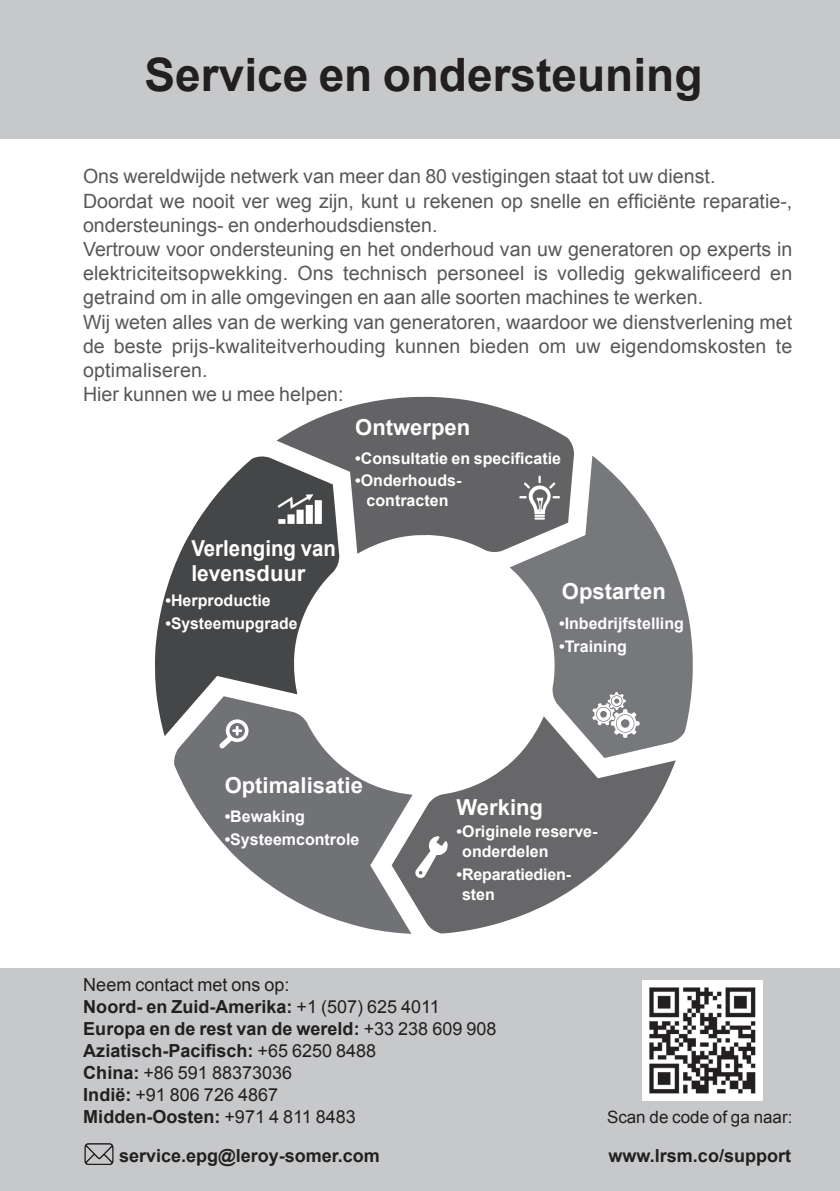
<style>
.page{position:relative;width:840px;height:1191px;background:#fff}
.page>*{position:absolute;margin:0;border:0;box-sizing:border-box;transform-origin:0 0}
.t1{font:700 46px "Arial";color:#231f20}
.t2{font:700 22px "Arial";color:#fff}
.t3{font:700 22px/25px "Arial";color:#fff;scale:.93 1}
.t4{font:19.6px/24.2px "Arial";color:#57585a}
.t5{font:18px/22px "Arial";color:#231f20}
.t6{font:700 18px "Arial";color:#231f20}
.t7{font:17px "Arial";color:#231f20}
.t8{font:700 16px/20px "Arial";color:#fff}
.s1{font-weight:700}
</style>
<div class="page">
<div style="left:0;top:968px;width:839px;height:223px;background:#c7c8ca"></div>
<div style="left:0;top:0;width:839px;height:139px;background:#c7c8ca"></div>
<svg style="left:510px;top:455px;width:182px;height:286px;fill:#76787b"></svg>
<svg style="left:276px;top:396px;width:297px;height:158px;fill:#636366"></svg>
<svg style="left:155px;top:456px;width:184px;height:280px;fill:#454647"></svg>
<svg style="left:412px;top:716px;width:263px;height:217px;fill:#67676a"></svg>
<svg style="left:173px;top:696px;width:239px;height:237px;fill:#717275"></svg>
<svg style="left:592px;top:692px;width:47px;height:46px"></svg>
<svg style="left:278px;top:519px;width:7px;height:5px"></svg>
<div style="left:287px;top:514px;width:7px;height:10px;background:#fff"></div>
<div style="left:296px;top:509px;width:7px;height:15px;background:#fff"></div>
<div style="left:305px;top:505px;width:8px;height:19px;background:#fff"></div>
<div style="left:314px;top:500px;width:8px;height:24px;background:#fff"></div>
<svg style="left:277px;top:494px;width:36px;height:15px"></svg>
<svg style="left:519px;top:475px;width:40px;height:44px"></svg>
<svg style="left:415px;top:836px;width:32px;height:42px"></svg>
<svg style="left:219px;top:719px;width:29px;height:29px"></svg>
<img style="left:642px;top:980px;width:120px;height:120px">
<img style="left:84px;top:1143px;width:30px;height:22px">
<p class="t1" style="left:144px;top:44px;width:559px">Service en ondersteuning</p>
<p class="t4" style="left:83px;top:164px;width:710px">Ons wereldwijde netwerk van meer dan 80 vestigingen staat tot uw dienst.<br>Doordat we nooit ver weg zijn, kunt u rekenen op snelle en efficiënte reparatie-, ondersteunings- en onderhoudsdiensten.<br>Vertrouw voor ondersteuning en het onderhoud van uw generatoren op experts in elektriciteitsopwekking. Ons technisch personeel is volledig gekwalificeerd en getraind om in alle omgevingen en aan alle soorten machines te werken.<br>Wij weten alles van de werking van generatoren, waardoor we dienstverlening met de beste prijs-kwaliteitverhouding kunnen bieden om uw eigendomskosten te optimaliseren.<br>Hier kunnen we u mee helpen:</p>
<p class="t2" style="left:355px;top:412px;width:116px">Ontwerpen</p>
<p class="t3" style="left:191px;top:536px;width:157px">Verlenging van levensduur</p>
<p class="t8" style="left:165px;top:590px;width:107px">•Herproductie</p>
<p class="t8" style="left:165px;top:613px;width:133px">•Systeemupgrade</p>
<p class="t8" style="left:355px;top:448px;width:207px">•Consultatie en specificatie</p>
<p class="t8" style="left:355px;top:471px;width:108px;text-align:center">•Onderhouds&shy;contracten</p>
<p class="t2" style="left:561px;top:576px;width:105px">Opstarten</p>
<p class="t8" style="left:558px;top:613px;width:126px">•Inbedrijfstelling</p>
<p class="t8" style="left:558px;top:636px;width:69px">•Training</p>
<p class="t2" style="left:224px;top:771px;width:140px">Optimalisatie</p>
<p class="t8" style="left:224px;top:806px;width:82px">•Bewaking</p>
<p class="t8" style="left:224px;top:829px;width:136px">•Systeemcontrole</p>
<p class="t2" style="left:456px;top:792px;width:88px">Werking</p>
<p class="t8" style="left:462px;top:822px;width:137px;text-indent:-6px">•Originele reserve&shy;onderdelen</p>
<p class="t8" style="left:462px;top:865px;width:111px;text-indent:-5px">•Reparatiedien&shy;sten</p>
<p class="t5" style="left:83px;top:974px;width:414px">Neem contact met ons op:<br><span class="s1">Noord- en Zuid-Amerika:</span> +1 (507) 625 4011<br><span class="s1">Europa en de rest van de wereld:</span> +33 238 609 908<br><span class="s1">Aziatisch-Pacifisch:</span> +65 6250 8488<br><span class="s1">China:</span> +86 591 88373036<br><span class="s1">Indië:</span> +91 806 726 4867<br><span class="s1">Midden-Oosten:</span> +971 4 811 8483</p>
<p class="t7" style="left:606px;top:1105px;width:187px">Scan de code of ga naar:</p>
<p class="t6" style="left:119px;top:1143px;width:262px">service.epg@leroy-somer.com</p>
<p class="t6" style="left:608px;top:1143px;width:184px">www.lrsm.co/support</p>
</div>
